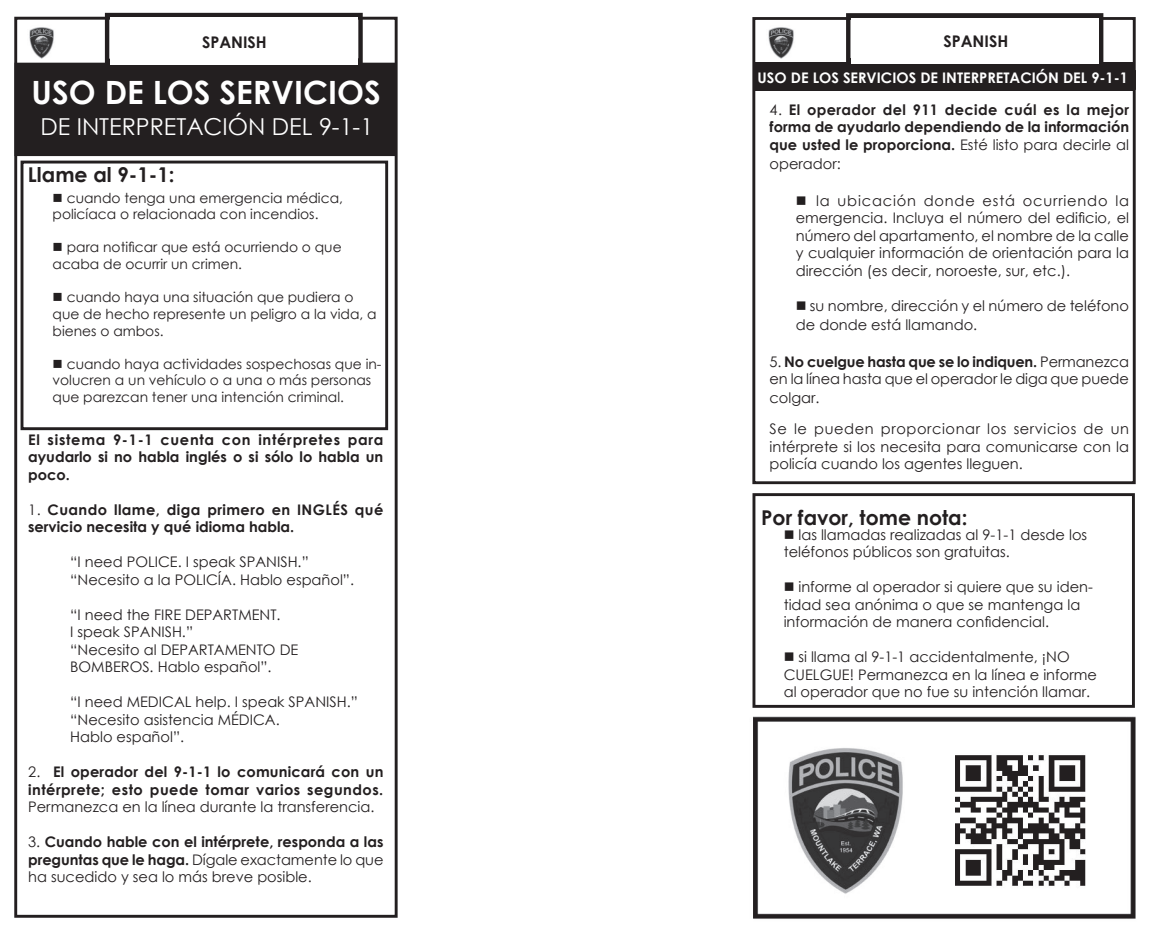
<style>
.page{position:relative;width:1151px;height:933px;background:#fff}
.page>*{position:absolute;margin:0;border:0;box-sizing:border-box;transform-origin:0 0}
.t1{font:700 32px "Century Gothic";color:#fff}
.t2{font:23.25px "Century Gothic";color:#fff}
.t3{font:700 20.5px "Century Gothic";color:#231f20}
.t4{font:700 16px "Century Gothic";color:#231f20}
.t5{font:14.5px/17.5px "Century Gothic";color:#231f20}
.t6{font:700 14.5px/17.5px "Century Gothic";color:#231f20;text-align:justify}
.t7{font:700 14.5px/17.5px "Century Gothic";letter-spacing:.03em;color:#231f20}
.t8{font:14.5px/31px "Century Gothic";letter-spacing:.04em;color:#231f20}
.t9{font:700 14.5px "Century Gothic";color:#fff}
.t10{font:13.75px/16.5px "Century Gothic";color:#231f20}
.s1{font-weight:400}
.s2{font-weight:700}
</style>
<div class="page">
<div style="left:15px;top:63px;width:381px;height:92px;background:#231f20"></div>
<div style="left:14px;top:63px;width:383px;height:93px;border:1px solid #231f20"></div>
<div style="left:14px;top:17px;width:383px;height:900px;border:3px solid #231f20"></div>
<img style="left:29px;top:27px;width:25px;height:32px">
<div style="left:105px;top:13px;width:258px;height:51px;border:5px solid #231f20"></div>
<div style="left:21px;top:161px;width:367px;height:269px;border:3px solid #231f20"></div>
<div style="left:110px;top:17px;width:247px;height:48px;background:#fff"></div>
<img style="left:768px;top:27px;width:26px;height:32px">
<div style="left:754px;top:62px;width:381px;height:29px;background:#231f20"></div>
<div style="left:752px;top:17px;width:383px;height:467px;border:3px solid #231f20"></div>
<div style="left:845px;top:13px;width:258px;height:50px;border:5px solid #231f20"></div>
<div style="left:850px;top:18px;width:248px;height:46px;background:#fff"></div>
<div style="left:752px;top:493px;width:382px;height:215px;border:3px solid #231f20"></div>
<img style="left:753px;top:716px;width:383px;height:203px">
<p class="t4" style="left:202px;top:30px;width:66px">SPANISH</p>
<h1 class="t1" style="left:31px;top:72px;width:351px">USO DE LOS SERVICIOS</h1>
<h2 class="t2" style="left:40px;top:111px;width:334px">DE INTERPRETACIÓN DEL 9-1-1</h2>
<h3 class="t3" style="left:28px;top:162px;width:148px">Llame al 9-1-1:</h3>
<p class="t10" style="left:53px;top:189px;width:292px;text-indent:14px">cuando tenga una emergencia médica, policíaca o relacionada con incendios.</p>
<p class="t10" style="left:53px;top:239px;width:291px;text-indent:14px">para notificar que está ocurriendo o que acaba de ocurrir un crimen.</p>
<p class="t10" style="left:53px;top:289px;width:325px;text-indent:14px">cuando haya una situación que pudiera o que de hecho represente un peligro a la vida, a bienes o ambos.</p>
<p class="t10" style="left:53px;top:355px;width:330px;text-indent:14px">cuando haya actividades sospechosas que in&shy;volucren a un vehículo o a una o más personas que parezcan tener una intención criminal.</p>
<p class="t6" style="left:28px;top:430px;width:357px">El sistema 9-1-1 cuenta con intérpretes para ayudarlo si no habla inglés o si sólo lo habla un poco.</p>
<p class="t7" style="left:28px;top:500px;width:357px"><span class="s1">1.</span> Cuando llame, diga primero en INGLÉS qué servicio necesita y qué idioma habla.</p>
<p class="t5" style="left:70px;top:553px;width:285px">“I need POLICE. I speak SPANISH.” “Necesito a la POLICÍA. Hablo español”.</p>
<p class="t5" style="left:70px;top:605px;width:230px">“I need the FIRE DEPARTMENT.<br>I speak SPANISH.”<br>“Necesito al DEPARTAMENTO DE<br>BOMBEROS. Hablo español”.</p>
<p class="t5" style="left:70px;top:693px;width:289px">“I need MEDICAL help. I speak SPANISH.” “Necesito asistencia MÉDICA.<br>Hablo español”.</p>
<p class="t7" style="left:28px;top:763px;width:357px"><span class="s1">2.</span> El operador del 9-1-1 lo comunicará con un intérprete; esto puede tomar varios segundos.</p>
<p class="t5" style="left:28px;top:798px;width:348px">Permanezca en la línea durante la transferencia.</p>
<p class="t6" style="left:28px;top:833px;width:357px"><span class="s1">3.</span> Cuando hable con el intérprete, responda a las preguntas que le haga. <span class="s1">Dígale exactamente lo que ha sucedido y sea lo más breve posible.</span></p>
<p class="t4" style="left:943px;top:29px;width:66px">SPANISH</p>
<p class="t9" style="left:757px;top:69px;width:372px">USO DE LOS SERVICIOS DE INTERPRETACIÓN DEL 9-1-1</p>
<p class="t6" style="left:769px;top:100px;width:361px"><span class="s1">4.</span> El operador del 911 decide cuál es la mejor forma de ayudarlo dependiendo de la información que usted le proporciona. <span class="s1">Esté listo para decirle al</span></p>
<p class="t5" style="left:769px;top:154px;width:73px">operador:</p>
<p class="t5" style="left:795px;top:191px;width:335px;text-align:justify;text-indent:20px">la ubicación donde está ocurriendo la emergencia. Incluya el número del edificio, el número del apartamento, el nombre de la calle y cualquier información de orientación para la dirección (es decir, noroeste, sur, etc.).</p>
<p class="t5" style="left:795px;top:295px;width:335px;line-height:19.2px;text-indent:14px">su nombre, dirección y el número de teléfono de donde está llamando.</p>
<p class="t5" style="left:769px;top:352px;width:361px">5. <span class="s2">No cuelgue hasta que se lo indiquen.</span> Permanezca en la línea hasta que el operador le diga que puede</p>
<p class="t8" style="left:769px;top:382px;width:361px">colgar.<br>Se le pueden proporcionar los servicios de un</p>
<p class="t5" style="left:769px;top:437px;width:361px">intérprete si los necesita para comunicarse con la policía cuando los agentes lleguen.</p>
<h3 class="t3" style="left:761px;top:504px;width:208px">Por favor, tome nota:</h3>
<p class="t5" style="left:783px;top:525px;width:305px;text-indent:15px">las llamadas realizadas al 9-1-1 desde los teléfonos públicos son gratuitas.</p>
<p class="t5" style="left:783px;top:578px;width:311px;text-indent:15px">informe al operador si quiere que su iden&shy;tidad sea anónima o que se mantenga la información de manera confidencial.</p>
<p class="t5" style="left:783px;top:648px;width:315px;text-indent:15px">si llama al 9-1-1 accidentalmente, ¡NO<br>CUELGUE! Permanezca en la línea e informe al operador que no fue su intención llamar.</p>
</div>
